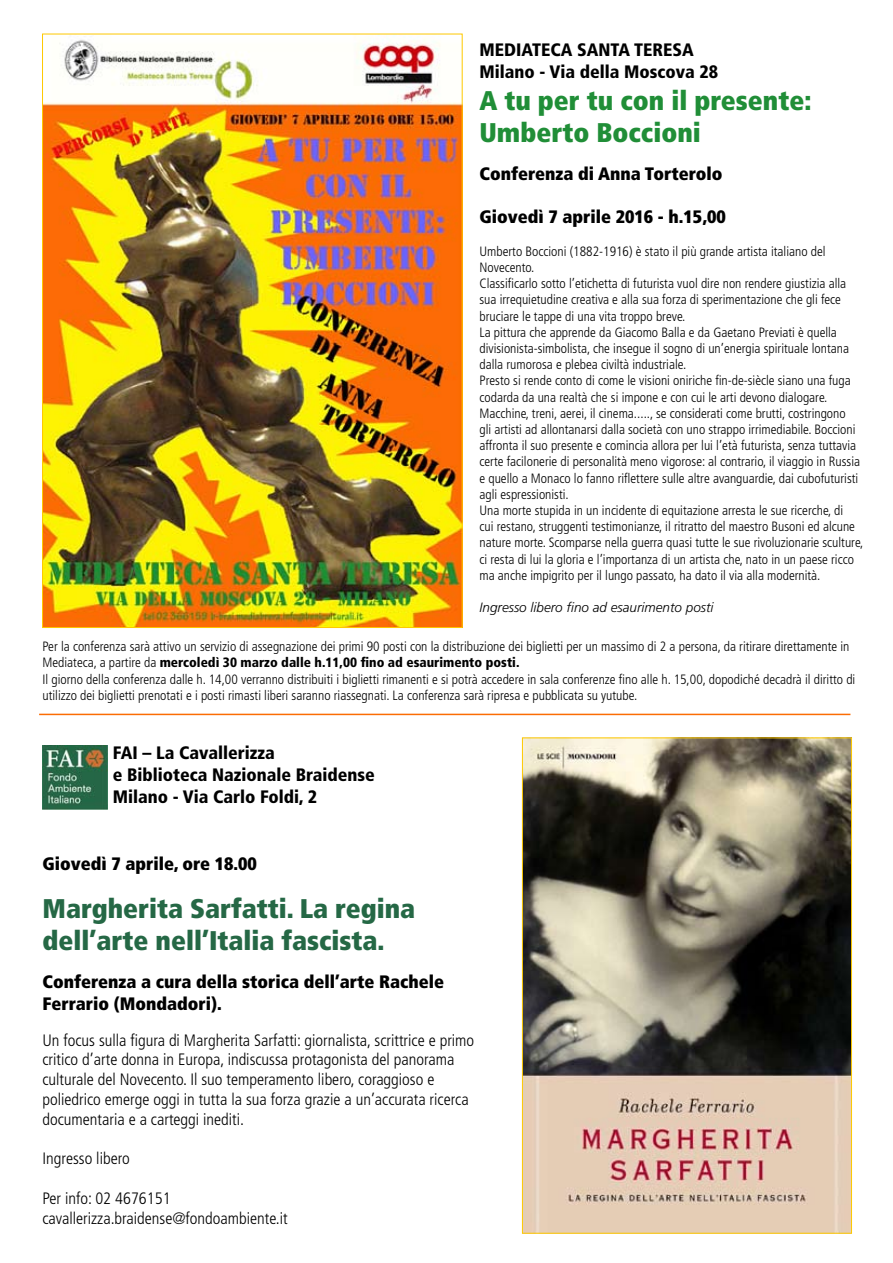
<style>
.page{position:relative;width:893px;height:1263px;background:#fff}
.page>*{position:absolute;margin:0;border:0;box-sizing:border-box;transform-origin:0 0}
.t1{font:900 condensed 27px/32.4px "Frutiger LT Std";color:#256845}
.t2{font:900 condensed 27px/32.4px "Frutiger LT Std";color:#208e37}
.t3{font:900 condensed 18px/21.6px "Frutiger LT Std";color:#000}
.t4{font:900 condensed 18px/21.6px "Frutiger LT Std";color:#000}
.t5{font:300 condensed 16.5px/19.8px "Frutiger LT Std";color:#000}
.t6{font:300 condensed 13.5px/16.2px "Frutiger LT Std";color:#000}
.t7{font:italic 300 13.5px "Frutiger LT Std";color:#000}
.s1{font-weight:900}
</style>
<div class="page">
<img style="left:44px;top:39px;width:416px;height:587px">
<hr style="left:39px;top:714px;width:811px;height:1px;background:#fb6c04">
<img style="left:524px;top:740px;width:326px;height:491px">
<div style="left:522px;top:738px;width:330px;height:495px;border:1px solid #fec900"></div>
<img style="left:43px;top:746px;width:64px;height:64px">
<h2 class="t4" style="left:479px;top:39px;width:240px">MEDIATECA SANTA TERESA<br>Milano - Via della Moscova 28</h2>
<h1 class="t2" style="left:479px;top:84px;width:333px">A tu per tu con il presente:<br>Umberto Boccioni</h1>
<h2 class="t3" style="left:479px;top:163px;width:244px">Conferenza di Anna Torterolo</h2>
<h2 class="t3" style="left:479px;top:206px;width:248px">Giovedì 7 aprile 2016 - h.15,00</h2>
<p class="t6" style="left:479px;top:243px;width:386px">Umberto Boccioni (1882-1916) è stato il più grande artista italiano del Novecento.<br>Classificarlo sotto l’etichetta di futurista vuol dire non rendere giustizia alla sua irrequietudine creativa e alla sua forza di sperimentazione che gli fece bruciare le tappe di una vita troppo breve.<br>La pittura che apprende da Giacomo Balla e da Gaetano Previati è quella divisionista-simbolista, che insegue il sogno di un’energia spirituale lontana dalla rumorosa e plebea civiltà industriale.<br>Presto si rende conto di come le visioni oniriche fin-de-siècle siano una fuga codarda da una realtà che si impone e con cui le arti devono dialogare.<br>Macchine, treni, aerei, il cinema....., se considerati come brutti, costringono<br>gli artisti ad allontanarsi dalla società con uno strappo irrimediabile. Boccioni affronta il suo presente e comincia allora per lui l’età futurista, senza tuttavia certe facilonerie di personalità meno vigorose: al contrario, il viaggio in Russia e quello a Monaco lo fanno riflettere sulle altre avanguardie, dai cubofuturisti agli espressionisti.<br>Una morte stupida in un incidente di equitazione arresta le sue ricerche, di<br>cui restano, struggenti testimonianze, il ritratto del maestro Busoni ed alcune nature morte. Scomparse nella guerra quasi tutte le sue rivoluzionarie sculture, ci resta di lui la gloria e l’importanza di un artista che, nato in un paese ricco ma anche impigrito per il lungo passato, ha dato il via alla modernità.</p>
<p class="t7" style="left:479px;top:600px;width:236px">Ingresso libero fino ad esaurimento posti</p>
<p class="t6" style="left:43px;top:639px;width:814px">Per la conferenza sarà attivo un servizio di assegnazione dei primi 90 posti con la distribuzione dei biglietti per un massimo di 2 a persona, da ritirare direttamente in Mediateca, a partire da <span class="s1">mercoledì 30 marzo dalle h.11,00 fino ad esaurimento posti.<br></span>Il giorno della conferenza dalle h. 14,00 verranno distribuiti i biglietti rimanenti e si potrà accedere in sala conferenze fino alle h. 15,00, dopodiché decadrà il diritto di utilizzo dei biglietti prenotati e i posti rimasti liberi saranno riassegnati. La conferenza sarà ripresa e pubblicata su yutube.</p>
<h2 class="t4" style="left:113px;top:742px;width:264px">FAI – La Cavallerizza<br>e Biblioteca Nazionale Braidense<br>Milano - Via Carlo Foldi, 2</h2>
<h2 class="t3" style="left:43px;top:852px;width:216px">Giovedì 7 aprile, ore 18.00</h2>
<h1 class="t1" style="left:43px;top:892px;width:374px">Margherita Sarfatti. La regina dell’arte nell’Italia fascista.</h1>
<h2 class="t3" style="left:43px;top:971px;width:403px">Conferenza a cura della storica dell’arte Rachele<br>Ferrario (Mondadori).</h2>
<p class="t5" style="left:43px;top:1030px;width:433px">Un focus sulla figura di Margherita Sarfatti: giornalista, scrittrice e primo critico d’arte donna in Europa, indiscussa protagonista del panorama culturale del Novecento. Il suo temperamento libero, coraggioso e poliedrico emerge oggi in tutta la sua forza grazie a un’accurata ricerca documentaria e a carteggi inediti.</p>
<p class="t5" style="left:43px;top:1149px;width:89px">Ingresso libero</p>
<p class="t5" style="left:43px;top:1188px;width:247px">Per info: 02 4676151 cavallerizza.braidense@fondoambiente.it</p>
</div>
